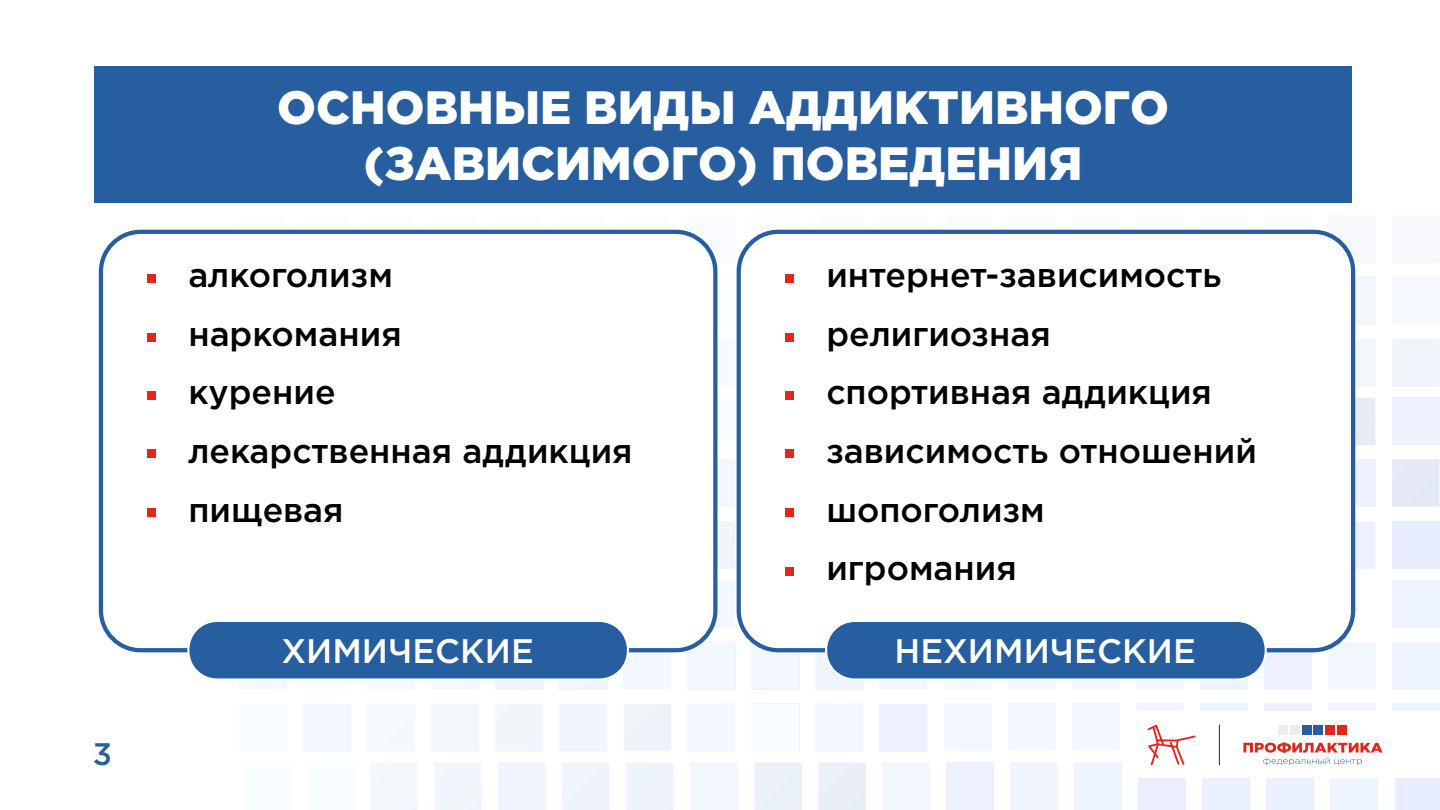
<style>
.page{position:relative;width:1440px;height:810px;background:#fff}
.page>*{position:absolute;margin:0;border:0;box-sizing:border-box;transform-origin:0 0}
.t1{font:900 46.8px/56.1px "Gotham Pro";color:#fff;text-align:center}
.t2{font:500 34.05px/58.7px "Gotham Pro";color:#000}
.t3{font:500 34.05px "Gotham Pro";color:#fff}
.t4{font:500 31.12px "Gotham Pro";color:#265e9f}
</style>
<div class="page">
<div style="left:242px;top:763px;width:48px;height:47px;background:#f4fcff"></div>
<div style="left:306px;top:763px;width:48px;height:47px;background:#f4fcff"></div>
<div style="left:371px;top:763px;width:46px;height:47px;background:#f2f7fc"></div>
<div style="left:434px;top:763px;width:47px;height:47px;background:#f1f6fc"></div>
<div style="left:498px;top:763px;width:48px;height:47px;background:#f0f4ff"></div>
<div style="left:562px;top:763px;width:48px;height:47px;background:#eef3fa"></div>
<div style="left:626px;top:763px;width:48px;height:47px;background:#edf3fa"></div>
<div style="left:690px;top:763px;width:48px;height:47px;background:#f1f6ff"></div>
<div style="left:754px;top:763px;width:48px;height:47px;background:#ebf0f9"></div>
<div style="left:818px;top:763px;width:48px;height:47px;background:#e9eef7"></div>
<div style="left:882px;top:763px;width:48px;height:47px;background:#f1f6ff"></div>
<div style="left:946px;top:763px;width:48px;height:47px;background:#edf1ff"></div>
<div style="left:1011px;top:763px;width:47px;height:47px;background:#f0f4ff"></div>
<div style="left:1075px;top:763px;width:47px;height:47px;background:#eef4ff"></div>
<div style="left:1139px;top:763px;width:47px;height:47px;background:#eaeeff"></div>
<div style="left:1203px;top:763px;width:47px;height:47px;background:#ebf0ff"></div>
<div style="left:1267px;top:763px;width:47px;height:47px;background:#ebf0ff"></div>
<div style="left:1331px;top:763px;width:47px;height:47px;background:#edf3ff"></div>
<div style="left:1395px;top:763px;width:45px;height:47px;background:#e8eeff"></div>
<div style="left:624px;top:704px;width:47px;height:47px;background:#eef3fa"></div>
<div style="left:880px;top:642px;width:47px;height:47px;background:#f1f6ff"></div>
<div style="left:239px;top:704px;width:48px;height:47px;background:#f4fcff"></div>
<div style="left:304px;top:704px;width:47px;height:47px;background:#f2f7ff"></div>
<div style="left:368px;top:704px;width:47px;height:47px;background:#f3f9fc"></div>
<div style="left:432px;top:704px;width:47px;height:47px;background:#f2f7fc"></div>
<div style="left:496px;top:704px;width:47px;height:47px;background:#f1f6fb"></div>
<div style="left:560px;top:704px;width:47px;height:47px;background:#f0f4ff"></div>
<div style="left:688px;top:704px;width:47px;height:47px;background:#f3f7ff"></div>
<div style="left:752px;top:704px;width:47px;height:47px;background:#f4fcff"></div>
<div style="left:816px;top:704px;width:47px;height:47px;background:#f1f6ff"></div>
<div style="left:880px;top:704px;width:47px;height:47px;background:#edf1ff"></div>
<div style="left:239px;top:642px;width:48px;height:47px;background:#f3f7ff"></div>
<div style="left:304px;top:642px;width:47px;height:47px;background:#f4fcff"></div>
<div style="left:368px;top:642px;width:47px;height:47px;background:#f4f9fd"></div>
<svg style="left:432px;top:681px;width:47px;height:8px"></svg>
<div style="left:496px;top:642px;width:47px;height:47px;background:#f0f4ff"></div>
<svg style="left:560px;top:680px;width:47px;height:9px"></svg>
<div style="left:624px;top:642px;width:47px;height:47px;background:#f3f7ff"></div>
<div style="left:688px;top:642px;width:47px;height:47px;background:#f3f7ff"></div>
<div style="left:752px;top:642px;width:47px;height:47px;background:#f1f6ff"></div>
<div style="left:816px;top:642px;width:47px;height:47px;background:#f0f4ff"></div>
<div style="left:688px;top:580px;width:47px;height:47px;background:#f3f7ff"></div>
<div style="left:1392px;top:580px;width:47px;height:47px;background:#edf3ff"></div>
<div style="left:944px;top:642px;width:48px;height:47px;background:#f3f7ff"></div>
<div style="left:1008px;top:642px;width:48px;height:47px;background:#f1f6ff"></div>
<div style="left:1329px;top:642px;width:47px;height:47px;background:#f1f6ff"></div>
<div style="left:1072px;top:642px;width:48px;height:47px;background:#f1f6ff"></div>
<div style="left:1136px;top:642px;width:48px;height:47px;background:#f1f6ff"></div>
<div style="left:1200px;top:642px;width:48px;height:47px;background:#edf3ff"></div>
<div style="left:1264px;top:642px;width:48px;height:47px;background:#edf1ff"></div>
<div style="left:1392px;top:642px;width:48px;height:47px;background:#edf3ff"></div>
<div style="left:944px;top:703px;width:48px;height:47px;background:#f3f7ff"></div>
<div style="left:1008px;top:703px;width:48px;height:47px;background:#f1f6ff"></div>
<div style="left:1329px;top:703px;width:47px;height:47px;background:linear-gradient(to right,#f5f8ff,#f5f8ff)"></div>
<div style="left:1072px;top:703px;width:48px;height:47px;background:#f1f6ff"></div>
<div style="left:1136px;top:703px;width:48px;height:47px;background:linear-gradient(to right,#f4f8ff,#f5f8ff)"></div>
<div style="left:1200px;top:703px;width:48px;height:47px;background:linear-gradient(to right,#f2f6ff,#f2f6ff)"></div>
<div style="left:1264px;top:703px;width:48px;height:47px;background:linear-gradient(to right,#f2f4ff,#f2f5ff)"></div>
<div style="left:1392px;top:703px;width:48px;height:47px;background:linear-gradient(to right,#f2f6ff,#f2f6ff)"></div>
<svg style="left:239px;top:229px;width:48px;height:1px"></svg>
<svg style="left:304px;top:229px;width:47px;height:1px"></svg>
<svg style="left:368px;top:229px;width:47px;height:1px"></svg>
<svg style="left:432px;top:229px;width:47px;height:1px"></svg>
<svg style="left:496px;top:229px;width:47px;height:1px"></svg>
<svg style="left:560px;top:229px;width:47px;height:1px"></svg>
<svg style="left:624px;top:229px;width:47px;height:1px"></svg>
<div style="left:688px;top:215px;width:47px;height:48px;background:#fafbff"></div>
<svg style="left:752px;top:229px;width:47px;height:13px"></svg>
<svg style="left:816px;top:229px;width:47px;height:1px"></svg>
<svg style="left:880px;top:229px;width:47px;height:1px"></svg>
<svg style="left:944px;top:229px;width:47px;height:1px"></svg>
<svg style="left:1008px;top:229px;width:47px;height:1px"></svg>
<svg style="left:1072px;top:229px;width:47px;height:1px"></svg>
<svg style="left:1136px;top:229px;width:47px;height:1px"></svg>
<svg style="left:1200px;top:229px;width:47px;height:1px"></svg>
<svg style="left:1264px;top:229px;width:47px;height:1px"></svg>
<svg style="left:1329px;top:232px;width:26px;height:31px"></svg>
<div style="left:688px;top:277px;width:47px;height:47px;background:#fbfeff"></div>
<svg style="left:1355px;top:277px;width:20px;height:47px"></svg>
<div style="left:1392px;top:277px;width:47px;height:47px;background:#f6f8ff"></div>
<div style="left:688px;top:339px;width:47px;height:48px;background:#f7faff"></div>
<div style="left:1328px;top:339px;width:47px;height:48px;background:#f5f7ff"></div>
<div style="left:1392px;top:339px;width:47px;height:48px;background:#f0f3fa"></div>
<div style="left:688px;top:398px;width:47px;height:47px;background:#f4fcff"></div>
<svg style="left:1355px;top:398px;width:20px;height:47px"></svg>
<div style="left:1392px;top:398px;width:47px;height:47px;background:#eef2ff"></div>
<div style="left:688px;top:459px;width:47px;height:48px;background:#f3f7ff"></div>
<div style="left:1328px;top:459px;width:47px;height:48px;background:#eef2ff"></div>
<div style="left:1392px;top:459px;width:47px;height:48px;background:#e4e9f5"></div>
<svg style="left:717px;top:522px;width:18px;height:47px"></svg>
<div style="left:1328px;top:522px;width:47px;height:47px;background:#edf1ff"></div>
<div style="left:1392px;top:522px;width:47px;height:47px;background:#e9eeff"></div>
<div style="left:1131px;top:712px;width:309px;height:66px;background:#fff"></div>
<svg style="left:1148px;top:725px;width:48px;height:40px"></svg>
<hr style="left:1219px;top:725px;width:1px;height:40px;background:#2e2926">
<svg style="left:1243px;top:742px;width:140px;height:23px"></svg>
<div style="left:1290px;top:725px;width:10px;height:10px;background:#eaeef3"></div>
<div style="left:1278px;top:725px;width:10px;height:10px;background:#eaeef3"></div>
<div style="left:1302px;top:725px;width:10px;height:10px;background:#265e9f"></div>
<div style="left:1314px;top:725px;width:9px;height:10px;background:#265e9f"></div>
<div style="left:1325px;top:725px;width:10px;height:10px;background:#e1261d"></div>
<div style="left:1337px;top:725px;width:10px;height:10px;background:#e1261d"></div>
<div style="left:94px;top:66px;width:1258px;height:136px;background:#265e9f"></div>
<div style="left:101px;top:232px;width:614px;height:418px;background:#fff;border-radius:40px"></div>
<div style="left:99px;top:230px;width:618px;height:422px;border:4px solid #265e9f;border-radius:40px"></div>
<div style="left:188px;top:621px;width:440px;height:59px;background:#265e9f;border-radius:29px"></div>
<div style="left:187px;top:620px;width:442px;height:61px;border:2px solid #fff;border-radius:29px"></div>
<div style="left:739px;top:232px;width:614px;height:418px;background:#fff;border-radius:40px"></div>
<div style="left:737px;top:230px;width:618px;height:422px;border:4px solid #265e9f;border-radius:40px"></div>
<div style="left:826px;top:621px;width:440px;height:59px;background:#265e9f;border-radius:29px"></div>
<div style="left:825px;top:620px;width:442px;height:61px;border:2px solid #fff;border-radius:29px"></div>
<div style="left:147px;top:274px;width:8px;height:9px;background:#e1261d"></div>
<div style="left:147px;top:333px;width:8px;height:8px;background:#e1261d"></div>
<div style="left:785px;top:274px;width:8px;height:9px;background:#e1261d"></div>
<div style="left:785px;top:333px;width:8px;height:8px;background:#e1261d"></div>
<div style="left:147px;top:391px;width:8px;height:9px;background:#e1261d"></div>
<div style="left:147px;top:450px;width:8px;height:8px;background:#e1261d"></div>
<div style="left:147px;top:509px;width:8px;height:8px;background:#e1261d"></div>
<div style="left:785px;top:391px;width:8px;height:9px;background:#e1261d"></div>
<div style="left:785px;top:450px;width:8px;height:8px;background:#e1261d"></div>
<div style="left:785px;top:509px;width:8px;height:8px;background:#e1261d"></div>
<div style="left:785px;top:567px;width:8px;height:9px;background:#e1261d"></div>
<p class="t4" style="left:93px;top:737px;width:21px">3</p>
<h1 class="t1" style="left:277px;top:78px;width:893px">ОСНОВНЫЕ ВИДЫ АДДИКТИВНОГО (ЗАВИСИМОГО) ПОВЕДЕНИЯ</h1>
<p class="t2" style="left:188px;top:245px;width:446px">алкоголизм<br>наркомания<br>курение<br>лекарственная аддикция пищевая</p>
<p class="t2" style="left:826px;top:245px;width:432px">интернет-зависимость религиозная спортивная аддикция зависимость отношений шопоголизм<br>игромания</p>
<p class="t3" style="left:281px;top:632px;width:254px">ХИМИЧЕСКИЕ</p>
<p class="t3" style="left:895px;top:632px;width:303px">НЕХИМИЧЕСКИЕ</p>
</div>
